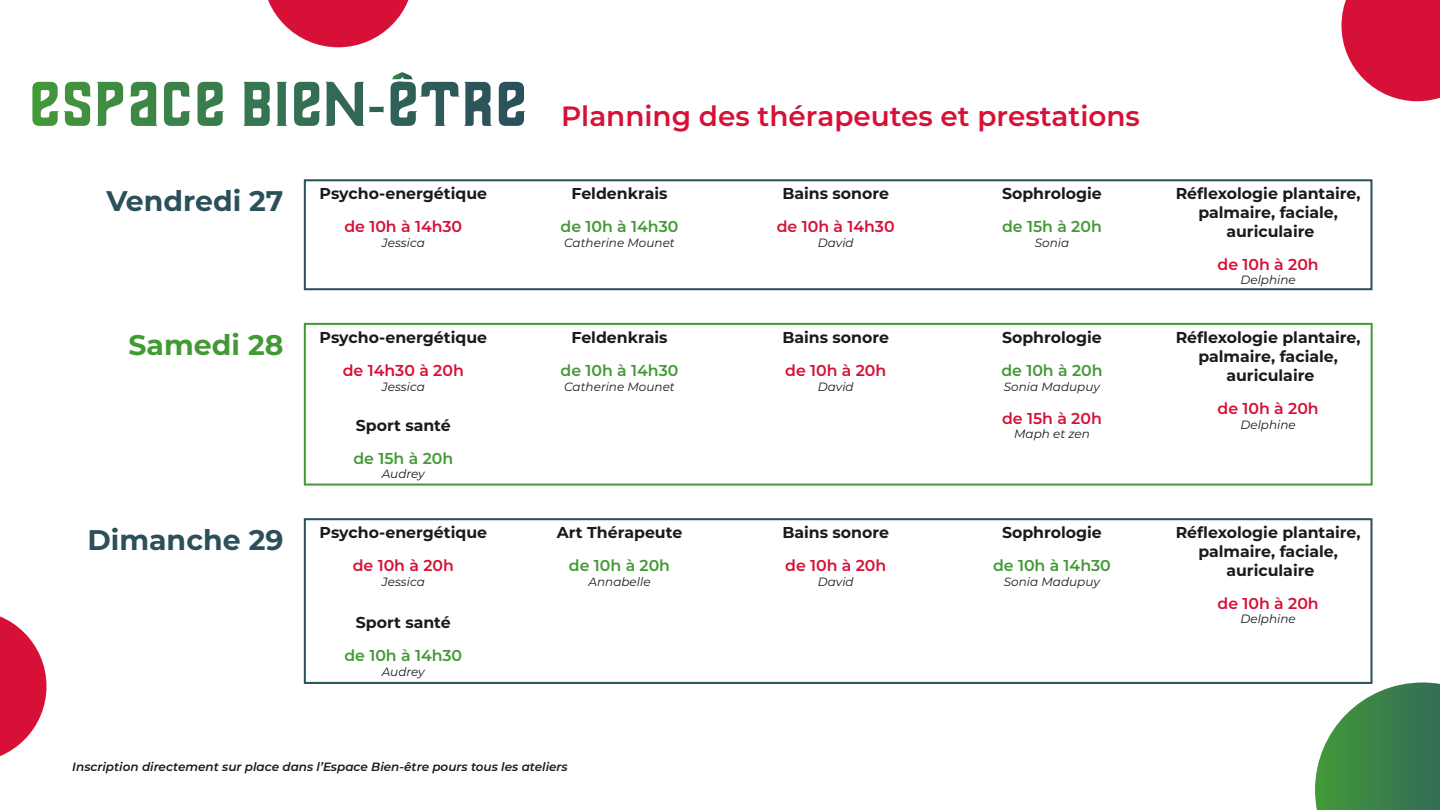
<style>
.page{position:relative;width:1440px;height:810px;background:#fff}
.page>*{position:absolute;margin:0;border:0;box-sizing:border-box;transform-origin:0 0}
.t1{font:700 28.35px "Montserrat";color:#2b505a}
.t2{font:700 28.35px "Montserrat";color:#439936}
.t3{font:600 27.9px "Montserrat";color:#d61036}
.t4{font:700 15.75px/18.9px "Montserrat";color:#1a1a1a;text-align:center}
.t5{font:600 15.75px "Montserrat";color:#d61036}
.t6{font:600 15.75px "Montserrat";color:#439936}
.t7{font:italic 12px "Montserrat";color:#1a1a1a}
.t8{font:italic 600 12px "Montserrat";color:#1a1a1a}
.s1{font-family:"Thailandesa";font-weight:400;font-size:58.65px;color:#fff}
</style>
<div class="page">
<div style="left:304px;top:179px;width:1068px;height:111px;border:2px solid #2b505a"></div>
<div style="left:304px;top:323px;width:1069px;height:163px;border:2px solid #439936"></div>
<div style="left:304px;top:518px;width:1068px;height:166px;border:2px solid #2b505a"></div>
<svg style="left:1342px;top:0;width:98px;height:101px;background:#db2e4f"></svg>
<svg style="left:268px;top:0;width:141px;height:47px"></svg>
<svg style="left:0;top:616px;width:46px;height:140px"></svg>
<svg style="left:1315px;top:682px;width:125px;height:128px;background:#579265"></svg>
<svg style="left:392px;top:72px;width:21px;height:7px"></svg>
<h2 class="t3" style="left:28px;top:96px;width:1113px"><span class="s1">ESPACE BIEN-ÊTRE</span> Planning des thérapeutes et prestations</h2>
<h1 class="t1" style="left:106px;top:181px;width:179px">Vendredi 27</h1>
<p class="t4" style="left:1176px;top:183px;width:186px">Réflexologie plantaire, palmaire, faciale, auriculaire</p>
<p class="t5" style="left:1218px;top:253px;width:103px">de 10h à 20h</p>
<p class="t7" style="left:1241px;top:272px;width:57px">Delphine</p>
<p class="t4" style="left:320px;top:183px;width:169px">Psycho-energétique</p>
<p class="t5" style="left:344px;top:215px;width:119px">de 10h à 14h30</p>
<p class="t7" style="left:382px;top:234px;width:45px">Jessica</p>
<p class="t4" style="left:572px;top:183px;width:98px">Feldenkrais</p>
<p class="t6" style="left:561px;top:215px;width:119px">de 10h à 14h30</p>
<p class="t7" style="left:564px;top:234px;width:112px">Catherine Mounet</p>
<p class="t4" style="left:782px;top:183px;width:108px">Bains sonore</p>
<p class="t5" style="left:777px;top:215px;width:119px">de 10h à 14h30</p>
<p class="t7" style="left:818px;top:234px;width:37px">David</p>
<p class="t4" style="left:1002px;top:183px;width:101px">Sophrologie</p>
<p class="t6" style="left:1002px;top:215px;width:101px">de 15h à 20h</p>
<p class="t7" style="left:1035px;top:234px;width:36px">Sonia</p>
<h1 class="t2" style="left:129px;top:325px;width:156px">Samedi 28</h1>
<h1 class="t1" style="left:87px;top:520px;width:198px">Dimanche 29</h1>
<p class="t4" style="left:320px;top:327px;width:169px">Psycho-energétique</p>
<p class="t5" style="left:343px;top:360px;width:122px">de 14h30 à 20h</p>
<p class="t7" style="left:382px;top:378px;width:45px">Jessica</p>
<p class="t4" style="left:356px;top:415px;width:97px">Sport santé</p>
<p class="t6" style="left:353px;top:447px;width:101px">de 15h à 20h</p>
<p class="t7" style="left:382px;top:466px;width:44px">Audrey</p>
<p class="t4" style="left:320px;top:522px;width:169px">Psycho-energétique</p>
<p class="t5" style="left:353px;top:555px;width:103px">de 10h à 20h</p>
<p class="t7" style="left:382px;top:573px;width:45px">Jessica</p>
<p class="t4" style="left:356px;top:612px;width:97px">Sport santé</p>
<p class="t6" style="left:344px;top:644px;width:119px">de 10h à 14h30</p>
<p class="t7" style="left:382px;top:663px;width:44px">Audrey</p>
<p class="t4" style="left:572px;top:327px;width:98px">Feldenkrais</p>
<p class="t6" style="left:561px;top:360px;width:119px">de 10h à 14h30</p>
<p class="t7" style="left:564px;top:378px;width:112px">Catherine Mounet</p>
<p class="t4" style="left:557px;top:522px;width:127px">Art Thérapeute</p>
<p class="t6" style="left:569px;top:555px;width:103px">de 10h à 20h</p>
<p class="t7" style="left:588px;top:573px;width:64px">Annabelle</p>
<p class="t8" style="left:72px;top:759px;width:497px">Inscription directement sur place dans l’Espace Bien-être pours tous les ateliers</p>
<p class="t4" style="left:782px;top:327px;width:108px">Bains sonore</p>
<p class="t5" style="left:785px;top:360px;width:103px">de 10h à 20h</p>
<p class="t7" style="left:818px;top:378px;width:37px">David</p>
<p class="t4" style="left:782px;top:522px;width:108px">Bains sonore</p>
<p class="t5" style="left:785px;top:555px;width:103px">de 10h à 20h</p>
<p class="t7" style="left:818px;top:573px;width:37px">David</p>
<p class="t4" style="left:1002px;top:327px;width:101px">Sophrologie</p>
<p class="t6" style="left:1001px;top:360px;width:103px">de 10h à 20h</p>
<p class="t7" style="left:1004px;top:378px;width:98px">Sonia Madupuy</p>
<p class="t5" style="left:1002px;top:407px;width:101px">de 15h à 20h</p>
<p class="t7" style="left:1014px;top:426px;width:77px">Maph et zen</p>
<p class="t4" style="left:1002px;top:522px;width:101px">Sophrologie</p>
<p class="t6" style="left:993px;top:555px;width:119px">de 10h à 14h30</p>
<p class="t7" style="left:1004px;top:573px;width:98px">Sonia Madupuy</p>
<p class="t4" style="left:1176px;top:327px;width:186px">Réflexologie plantaire, palmaire, faciale, auriculaire</p>
<p class="t5" style="left:1218px;top:397px;width:103px">de 10h à 20h</p>
<p class="t7" style="left:1241px;top:416px;width:57px">Delphine</p>
<p class="t4" style="left:1176px;top:522px;width:186px">Réflexologie plantaire, palmaire, faciale, auriculaire</p>
<p class="t5" style="left:1218px;top:592px;width:103px">de 10h à 20h</p>
<p class="t7" style="left:1241px;top:611px;width:57px">Delphine</p>
</div>
